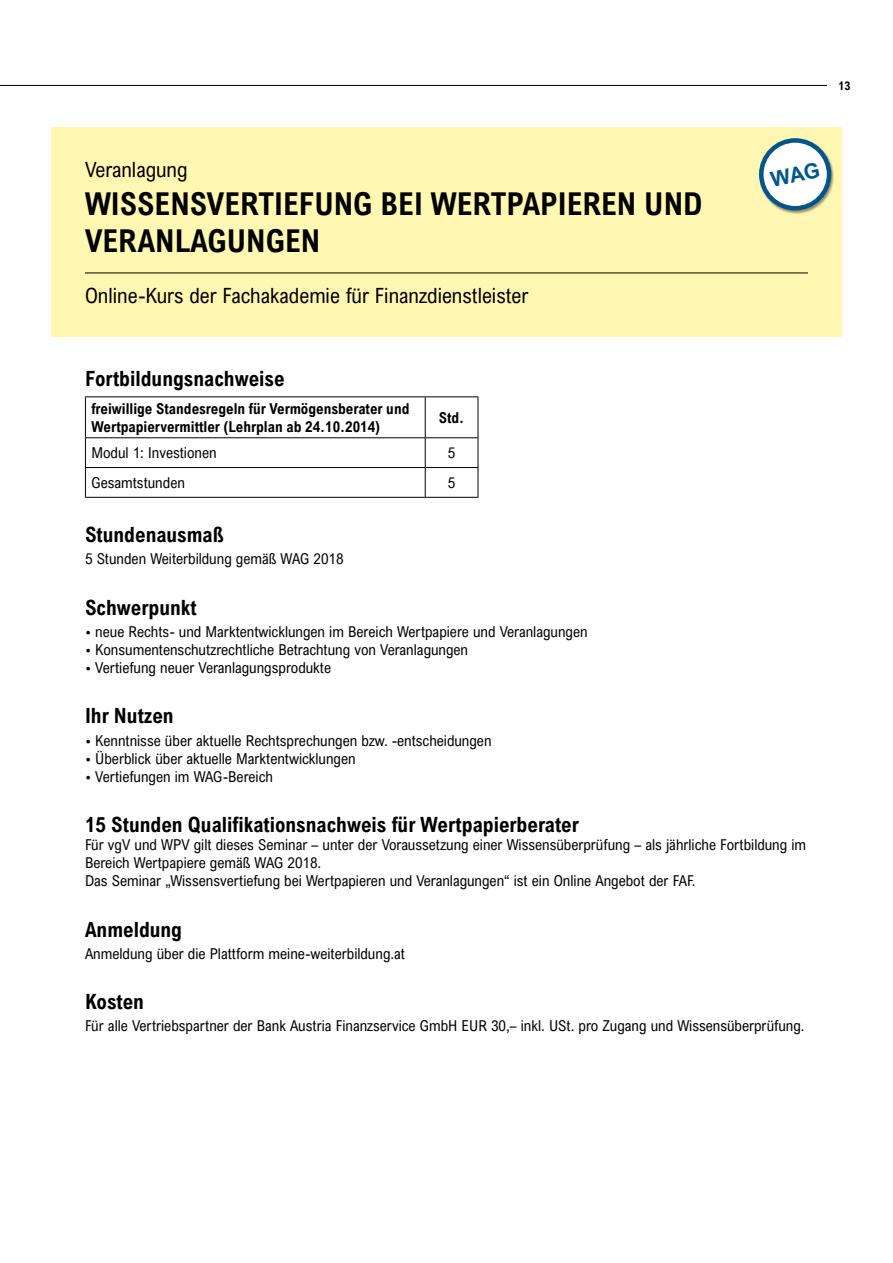
<style>
.page{position:relative;width:893px;height:1263px;background:#fff}
.page>*{position:absolute;margin:0;border:0;box-sizing:border-box;transform-origin:0 0}
.t1{font:700 31.5px/37.8px "Arial Nova Cond";color:#000}
.t2{font:700 21px "Arial Nova Cond";color:#000}
.t3{font:21px "Arial Nova Cond";color:#000}
.t4{font:15px/18px "Arial Nova Cond";color:#000}
.t5{font:700 15px/18px "Arial Nova Cond";color:#000}
.t6{font:700 12px "Arial Nova Cond";color:#000}
.s1{font-family:"The Sans"}
</style>
<div class="page">
<hr style="left:0;top:85px;width:827px;height:1px;background:#000">
<div style="left:51px;top:128px;width:791px;height:209px;background:#fff7b2"></div>
<hr style="left:85px;top:396px;width:340px;height:1px;background:#000">
<hr style="left:85px;top:397px;width:1px;height:40px;background:#000">
<hr style="left:425px;top:396px;width:53px;height:1px;background:#000">
<hr style="left:425px;top:397px;width:1px;height:40px;background:#000">
<hr style="left:85px;top:437px;width:340px;height:1px;background:#000">
<hr style="left:425px;top:437px;width:53px;height:1px;background:#000">
<hr style="left:85px;top:467px;width:340px;height:1px;background:#000">
<svg style="left:85px;top:438px;width:1px;height:59px"></svg>
<hr style="left:425px;top:467px;width:53px;height:1px;background:#000">
<svg style="left:425px;top:438px;width:1px;height:59px"></svg>
<hr style="left:85px;top:497px;width:340px;height:1px;background:#000">
<hr style="left:425px;top:497px;width:53px;height:1px;background:#000">
<hr style="left:478px;top:397px;width:1px;height:40px;background:#000">
<svg style="left:478px;top:438px;width:1px;height:59px"></svg>
<hr style="left:85px;top:273px;width:723px;height:1px;background:#000">
<div style="left:759px;top:138px;width:75px;height:76px;background:#000;opacity:.4"></div>
<svg style="left:761px;top:140px;width:68px;height:68px;background:#dbe7ee"></svg>
<div style="left:759px;top:138px;width:72px;height:72px;border:4px solid #00568a;border-radius:50%"></div>
<svg style="left:769px;top:162px;width:51px;height:25px"></svg>
<h2 class="t3" style="left:85px;top:156px;width:104px">Veranlagung</h2>
<h1 class="t1" style="left:85px;top:184px;width:619px">WISSENSVERTIEFUNG BEI WERTPAPIEREN UND<br>VERANLAGUNGEN</h1>
<h2 class="t3" style="left:85px;top:282px;width:445px">Online-Kurs der Fachakademie für Finanzdienstleister</h2>
<h2 class="t2" style="left:85px;top:366px;width:201px">Fortbildungsnachweise</h2>
<p class="t5" style="left:91px;top:399px;width:320px">freiwillige Standesregeln für Vermögensberater und<br>Wertpapiervermittler (Lehrplan ab 24.10.2014)</p>
<p class="t5" style="left:439px;top:408px;width:27px">Std.</p>
<p class="t4" style="left:91px;top:443px;width:127px">Modul 1: Investionen</p>
<p class="t4" style="left:448px;top:443px;width:9px">5</p>
<p class="t4" style="left:91px;top:473px;width:95px">Gesamtstunden</p>
<p class="t4" style="left:448px;top:473px;width:9px">5</p>
<h2 class="t2" style="left:85px;top:521px;width:140px">Stundenausmaß</h2>
<p class="t4" style="left:85px;top:550px;width:260px">5 Stunden Weiterbildung gemäß WAG 2018</p>
<h2 class="t2" style="left:85px;top:594px;width:113px">Schwerpunkt</h2>
<p class="t4" style="left:85px;top:622px;width:504px"><span class="s1">•</span> neue Rechts- und Marktentwicklungen im Bereich Wertpapiere und Veranlagungen</p>
<p class="t4" style="left:85px;top:640px;width:385px"><span class="s1">•</span> Konsumentenschutzrechtliche Betrachtung von Veranlagungen</p>
<p class="t4" style="left:85px;top:658px;width:248px"><span class="s1">•</span> Vertiefung neuer Veranlagungsprodukte</p>
<h2 class="t2" style="left:85px;top:703px;width:90px">Ihr Nutzen</h2>
<p class="t4" style="left:85px;top:731px;width:408px"><span class="s1">•</span> Kenntnisse über aktuelle Rechtsprechungen bzw. -entscheidungen</p>
<p class="t4" style="left:85px;top:749px;width:272px"><span class="s1">•</span> Überblick über aktuelle Marktentwicklungen</p>
<p class="t4" style="left:85px;top:767px;width:189px"><span class="s1">•</span> Vertiefungen im WAG-Bereich</p>
<h2 class="t2" style="left:85px;top:811px;width:495px">15 Stunden Qualifikationsnachweis für Wertpapierberater</h2>
<p class="t4" style="left:85px;top:835px;width:723px">Für vgV und WPV gilt dieses Seminar – unter der Voraussetzung einer Wissensüberprüfung – als jährliche Fortbildung im<br>Bereich Wertpapiere gemäß WAG 2018.<br>Das Seminar „Wissensvertiefung bei Wertpapieren und Veranlagungen“ ist ein Online Angebot der FAF.</p>
<h2 class="t2" style="left:85px;top:916px;width:99px">Anmeldung</h2>
<p class="t4" style="left:85px;top:944px;width:322px">Anmeldung über die Plattform meine-weiterbildung.at</p>
<h2 class="t2" style="left:85px;top:988px;width:60px">Kosten</h2>
<p class="t4" style="left:85px;top:1017px;width:721px">Für alle Vertriebspartner der Bank Austria Finanzservice GmbH EUR 30,– inkl. USt. pro Zugang und Wissensüberprüfung.</p>
<p class="t6" style="left:838px;top:78px;width:13px">13</p>
</div>
